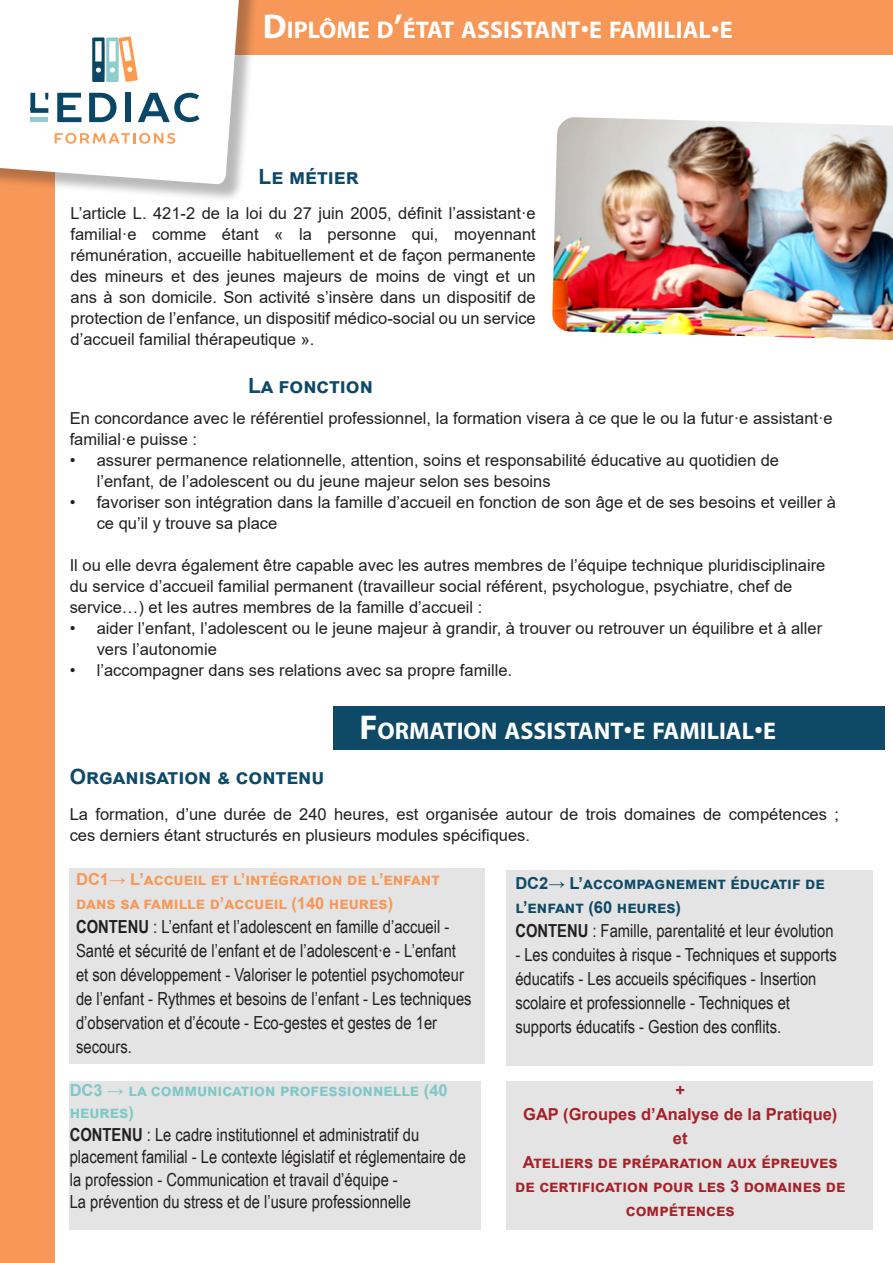
<style>
.page{position:relative;width:893px;height:1263px;background:#fff}
.page>*{position:absolute;margin:0;border:0;box-sizing:border-box;transform-origin:0 0}
.t1{font:700 24.15px "Myriad Pro";color:#fff}
.t2{font:700 21px "Arial";color:#0e4967}
.t3{font:18px/24px "Arial Narrow";color:#231f20}
.t4{font:16.5px/21px "Arial";color:#231f20}
.t5{font:700 16.5px/24px "Arial";color:#a72029;text-align:center}
.t6{font:700 16.5px/24px "Arial";color:#f79758}
.t7{font:700 16.5px/24px "Arial";color:#0e4967}
.t8{font:700 16.5px/22.5px "Arial";color:#7ec8c7}
.s1{font-size:34.5px}
.s2{font-weight:700}
</style>
<div class="page">
<div style="left:70px;top:868px;width:415px;height:195px;background:#e4e4e4"></div>
<div style="left:507px;top:870px;width:366px;height:195px;background:#e4e4e4"></div>
<div style="left:70px;top:1081px;width:411px;height:148px;background:#e4e4e4"></div>
<div style="left:507px;top:1081px;width:366px;height:148px;background:#e4e4e4"></div>
<div style="left:106px;top:0;width:787px;height:54px;background:#f79758"></div>
<div style="left:0;top:36px;width:54px;height:1227px;background:#f79758"></div>
<div style="left:0;top:0;width:261px;height:203px;background:#231f20;opacity:.31"></div>
<svg style="left:0;top:0;width:242px;height:184px"></svg>
<div style="left:333px;top:706px;width:551px;height:44px;background:#0e4967"></div>
<img style="left:552px;top:117px;width:341px;height:223px">
<p class="t1" style="left:263px;top:14px;width:471px"><span class="s1">D</span>IPLÔME D<span class="s1">’</span>ÉTAT ASSISTANT<span class="s1">·</span>E FAMILIAL<span class="s1">·</span>E</p>
<p class="t2" style="left:259px;top:162px;width:97px">Le métier</p>
<p class="t4" style="left:71px;top:203px;width:467px;text-align:justify">L’article L. 421-2 de la loi du 27 juin 2005, définit l’assistant·e familial·e comme étant « la personne qui, moyennant rémunération, accueille habituellement et de façon permanente des mineurs et des jeunes majeurs de moins de vingt et un ans à son domicile. Son activité s’insère dans un dispositif de protection de l’enfance, un dispositif médico-social ou un service d’accueil familial thérapeutique ».</p>
<p class="t2" style="left:248px;top:371px;width:127px">La fonction</p>
<p class="t4" style="left:70px;top:407px;width:765px">En concordance avec le référentiel professionnel, la formation visera à ce que le ou la futur·e assistant·e familial·e puisse :</p>
<p class="t4" style="left:97px;top:449px;width:684px;text-indent:-27px">• assurer permanence relationnelle, attention, soins et responsabilité éducative au quotidien de l’enfant, de l’adolescent ou du jeune majeur selon ses besoins</p>
<p class="t4" style="left:97px;top:491px;width:741px;text-indent:-27px">• favoriser son intégration dans la famille d’accueil en fonction de son âge et de ses besoins et veiller à ce qu’il y trouve sa place</p>
<p class="t4" style="left:70px;top:554px;width:757px">Il ou elle devra également être capable avec les autres membres de l’équipe technique pluridisciplinaire du service d’accueil familial permanent (travailleur social référent, psychologue, psychiatre, chef de service…) et les autres membres de la famille d’accueil :</p>
<p class="t4" style="left:97px;top:617px;width:727px;text-indent:-27px">• aider l’enfant, l’adolescent ou le jeune majeur à grandir, à trouver ou retrouver un équilibre et à aller vers l’autonomie</p>
<p class="t4" style="left:70px;top:659px;width:444px">• l’accompagner dans ses relations avec sa propre famille.</p>
<p class="t2" style="left:70px;top:762px;width:256px">Organisation &amp; contenu</p>
<p class="t1" style="left:359px;top:715px;width:418px"><span class="s1">F</span>ORMATION ASSISTANT<span class="s1">·</span>E FAMILIAL<span class="s1">·</span>E</p>
<p class="t4" style="left:70px;top:804px;width:771px">La formation, d’une durée de 240 heures, est organisée autour de trois domaines de compétences ; ces derniers étant structurés en plusieurs modules spécifiques.</p>
<p class="t6" style="left:76px;top:868px;width:365px">DC1→ L’accueil et l’intégration de l’enfant dans sa famille d’accueil (140 heures)</p>
<p class="t3" style="left:76px;top:914px;width:397px"><span class="s2">CONTENU</span> : L’enfant et l’adolescent en famille d’accueil - Santé et sécurité de l’enfant et de l’adolescent·e - L’enfant et son développement - Valoriser le potentiel psychomoteur de l’enfant - Rythmes et besoins de l’enfant - Les techniques d’observation et d’écoute - Eco-gestes et gestes de 1er secours.</p>
<p class="t8" style="left:70px;top:1079px;width:379px">DC3 → la communication professionnelle (40 heures)</p>
<p class="t3" style="left:70px;top:1122px;width:398px;line-height:22.5px"><span class="s2">CONTENU</span> : Le cadre institutionnel et administratif du placement familial - Le contexte législatif et réglementaire de la profession - Communication et travail d’équipe -</p>
<p class="t3" style="left:70px;top:1189px;width:343px">La prévention du stress et de l’usure professionnelle</p>
<p class="t7" style="left:515px;top:871px;width:311px">DC2→ L’accompagnement éducatif de l’enfant (60 heures)</p>
<p class="t3" style="left:515px;top:918px;width:320px"><span class="s2">CONTENU</span> : Famille, parentalité et leur évolution</p>
<p class="t3" style="left:515px;top:942px;width:323px">- Les conduites à risque - Techniques et supports éducatifs - Les accueils spécifiques - Insertion scolaire et professionnelle - Techniques et supports éducatifs - Gestion des conflits.</p>
<p class="t5" style="left:675px;top:1078px;width:11px">+</p>
<p class="t5" style="left:523px;top:1102px;width:316px">GAP (Groupes d’Analyse de la Pratique)</p>
<p class="t5" style="left:673px;top:1126px;width:16px">et</p>
<p class="t5" style="left:515px;top:1150px;width:332px">Ateliers de préparation aux épreuves de certification pour les 3 domaines de compétences</p>
</div>
